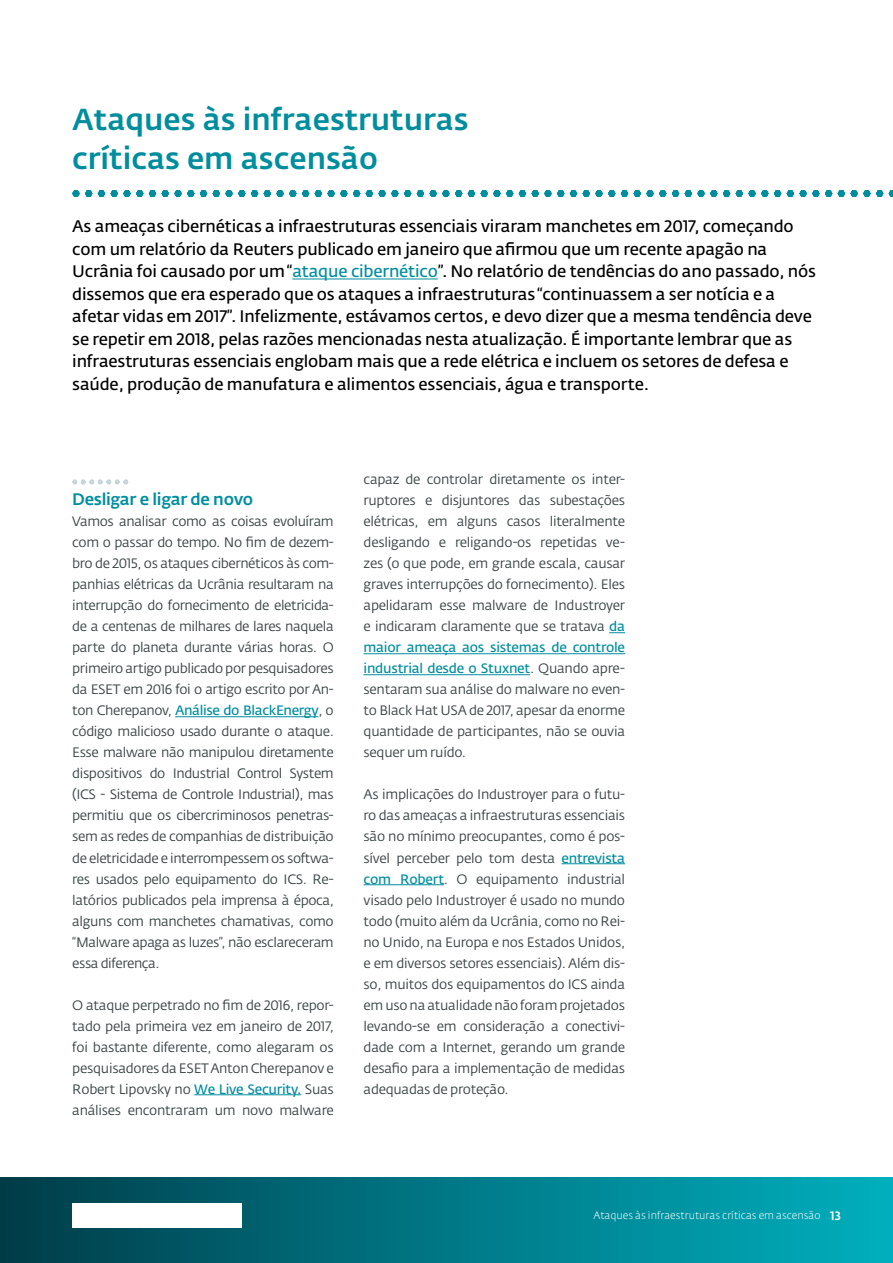
<style>
.page{position:relative;width:893px;height:1263px;background:#fff}
.page>*{position:absolute;margin:0;border:0;box-sizing:border-box;transform-origin:0 0}
.t1{font:500 30px/39px "Fedra Sans Alt Pro";color:#008e9e}
.t2{font:600 16.5px/22.5px "Fedra Sans Alt Pro";letter-spacing:-.01em;color:#000}
.t3{font:500 16.5px "Fedra Sans Alt Pro";letter-spacing:-.02em;color:#008e9e}
.t4{font:13.5px/21px "Fedra Sans Alt Pro";letter-spacing:-.02em;color:#3a4446;text-align:justify}
.t5{font:500 12px "Fedra Sans Alt Pro";color:#fff}
.t6{font:300 10.5px "Fedra Sans Alt Pro";color:#fff}
.s1{color:#008e9e}
.s2{font-weight:600;color:#008e9e}
</style>
<div class="page">
<div style="left:0;top:1178px;width:893px;height:85px;background:linear-gradient(to right,#003e4a,#00b0bf)"></div>
<hr style="left:175px;top:716px;width:143px;height:1px;background:#008e9e">
<hr style="left:194px;top:1094px;width:107px;height:1px;background:#008e9e">
<svg style="left:72px;top:480px;width:56px;height:4px"></svg>
<hr style="left:292px;top:279px;width:146px;height:1px;background:#008e9e">
<svg style="left:609px;top:632px;width:16px;height:1px"></svg>
<hr style="left:364px;top:653px;width:261px;height:1px;background:#008e9e">
<hr style="left:364px;top:674px;width:166px;height:1px;background:#008e9e">
<hr style="left:561px;top:863px;width:64px;height:1px;background:#008e9e">
<hr style="left:364px;top:884px;width:80px;height:1px;background:#008e9e">
<img style="left:72px;top:1203px;width:169px;height:24px">
<svg style="left:72px;top:190px;width:20px;height:7px"></svg>
<svg style="left:98px;top:190px;width:7px;height:7px"></svg>
<svg style="left:111px;top:190px;width:32px;height:7px"></svg>
<svg style="left:149px;top:190px;width:7px;height:7px"></svg>
<svg style="left:162px;top:190px;width:32px;height:7px"></svg>
<svg style="left:200px;top:190px;width:7px;height:7px"></svg>
<svg style="left:213px;top:190px;width:32px;height:7px"></svg>
<svg style="left:251px;top:190px;width:7px;height:7px"></svg>
<svg style="left:264px;top:190px;width:32px;height:7px"></svg>
<svg style="left:302px;top:190px;width:7px;height:7px"></svg>
<svg style="left:315px;top:190px;width:45px;height:7px"></svg>
<svg style="left:366px;top:190px;width:45px;height:7px"></svg>
<svg style="left:417px;top:190px;width:45px;height:7px"></svg>
<svg style="left:468px;top:190px;width:45px;height:7px"></svg>
<svg style="left:519px;top:190px;width:45px;height:7px"></svg>
<svg style="left:570px;top:190px;width:7px;height:7px"></svg>
<svg style="left:583px;top:190px;width:32px;height:7px"></svg>
<svg style="left:621px;top:190px;width:7px;height:7px"></svg>
<svg style="left:634px;top:190px;width:32px;height:7px"></svg>
<svg style="left:672px;top:190px;width:7px;height:7px"></svg>
<svg style="left:685px;top:190px;width:32px;height:7px"></svg>
<svg style="left:723px;top:190px;width:7px;height:7px"></svg>
<svg style="left:736px;top:190px;width:32px;height:7px"></svg>
<svg style="left:774px;top:190px;width:7px;height:7px"></svg>
<svg style="left:787px;top:190px;width:32px;height:7px"></svg>
<svg style="left:825px;top:190px;width:7px;height:7px"></svg>
<svg style="left:838px;top:190px;width:45px;height:7px"></svg>
<svg style="left:889px;top:190px;width:4px;height:7px"></svg>
<h1 class="t1" style="left:72px;top:100px;width:398px">Ataques às infraestruturas críticas em ascensão</h1>
<p class="t2" style="left:72px;top:215px;width:745px">As ameaças cibernéticas a infraestruturas essenciais viraram manchetes em 2017, começando com um relatório da Reuters publicado em janeiro que afirmou que um recente apagão na Ucrânia foi causado por um “<span class="s1">ataque cibernético</span>”. No relatório de tendências do ano passado, nós dissemos que era esperado que os ataques a infraestruturas “continuassem a ser notícia e a afetar vidas em 2017”. Infelizmente, estávamos certos, e devo dizer que a mesma tendência deve se repetir em 2018, pelas razões mencionadas nesta atualização. É importante lembrar que as infraestruturas essenciais englobam mais que a rede elétrica e incluem os setores de defesa e saúde, produção de manufatura e alimentos essenciais, água e transporte.</p>
<p class="t3" style="left:72px;top:489px;width:182px">Desligar e ligar de novo</p>
<p class="t4" style="left:72px;top:511px;width:263px">Vamos analisar como as coisas evoluíram com o passar do tempo. No fim de dezem&shy;bro de 2015, os ataques cibernéticos às com&shy;panhias elétricas da Ucrânia resultaram na interrupção do fornecimento de eletricida&shy;de a centenas de milhares de lares naquela parte do planeta durante várias horas. O primeiro artigo publicado por pesquisadores da ESET em 2016 foi o artigo escrito por An&shy;ton Cherepanov, <span class="s2">Análise do BlackEnergy</span>, o código malicioso usado durante o ataque.<br>Esse malware não manipulou diretamente dispositivos do Industrial Control System (ICS - Sistema de Controle Industrial), mas permitiu que os cibercriminosos penetras&shy;sem as redes de companhias de distribuição de eletricidade e interrompessem os softwa&shy;res usados pelo equipamento do ICS. Re&shy;latórios publicados pela imprensa à época, alguns com manchetes chamativas, como “Malware apaga as luzes”, não esclareceram essa diferença.</p>
<p class="t4" style="left:72px;top:994px;width:263px">O ataque perpetrado no fim de 2016, repor&shy;tado pela primeira vez em janeiro de 2017, foi bastante diferente, como alegaram os pesquisadores da ESET Anton Cherepanov e Robert Lipovsky no <span class="s2">We Live Security.</span> Suas análises encontraram um novo malware</p>
<p class="t4" style="left:364px;top:469px;width:263px">capaz de controlar diretamente os inter&shy;ruptores e disjuntores das subestações elétricas, em alguns casos literalmente desligando e religando-os repetidas ve&shy;zes (o que pode, em grande escala, causar graves interrupções do fornecimento). Eles apelidaram esse malware de Industroyer e indicaram claramente que se tratava <span class="s2">da maior ameaça aos sistemas de controle industrial desde o Stuxnet</span>. Quando apre&shy;sentaram sua análise do malware no even&shy;to Black Hat USA de 2017, apesar da enorme quantidade de participantes, não se ouvia sequer um ruído.</p>
<p class="t4" style="left:364px;top:784px;width:263px">As implicações do Industroyer para o futu&shy;ro das ameaças a infraestruturas essenciais são no mínimo preocupantes, como é pos&shy;sível perceber pelo tom desta <span class="s2">entrevista com Robert</span>. O equipamento industrial visado pelo Industroyer é usado no mundo todo (muito além da Ucrânia, como no Rei&shy;no Unido, na Europa e nos Estados Unidos, e em diversos setores essenciais). Além dis&shy;so, muitos dos equipamentos do ICS ainda em uso na atualidade não foram projetados levando-se em consideração a conectivi&shy;dade com a Internet, gerando um grande desafio para a implementação de medidas adequadas de proteção.</p>
<p class="t6" style="left:593px;top:1209px;width:229px">Ataques às infraestruturas críticas em ascensão</p>
<p class="t5" style="left:830px;top:1208px;width:13px">13</p>
</div>
